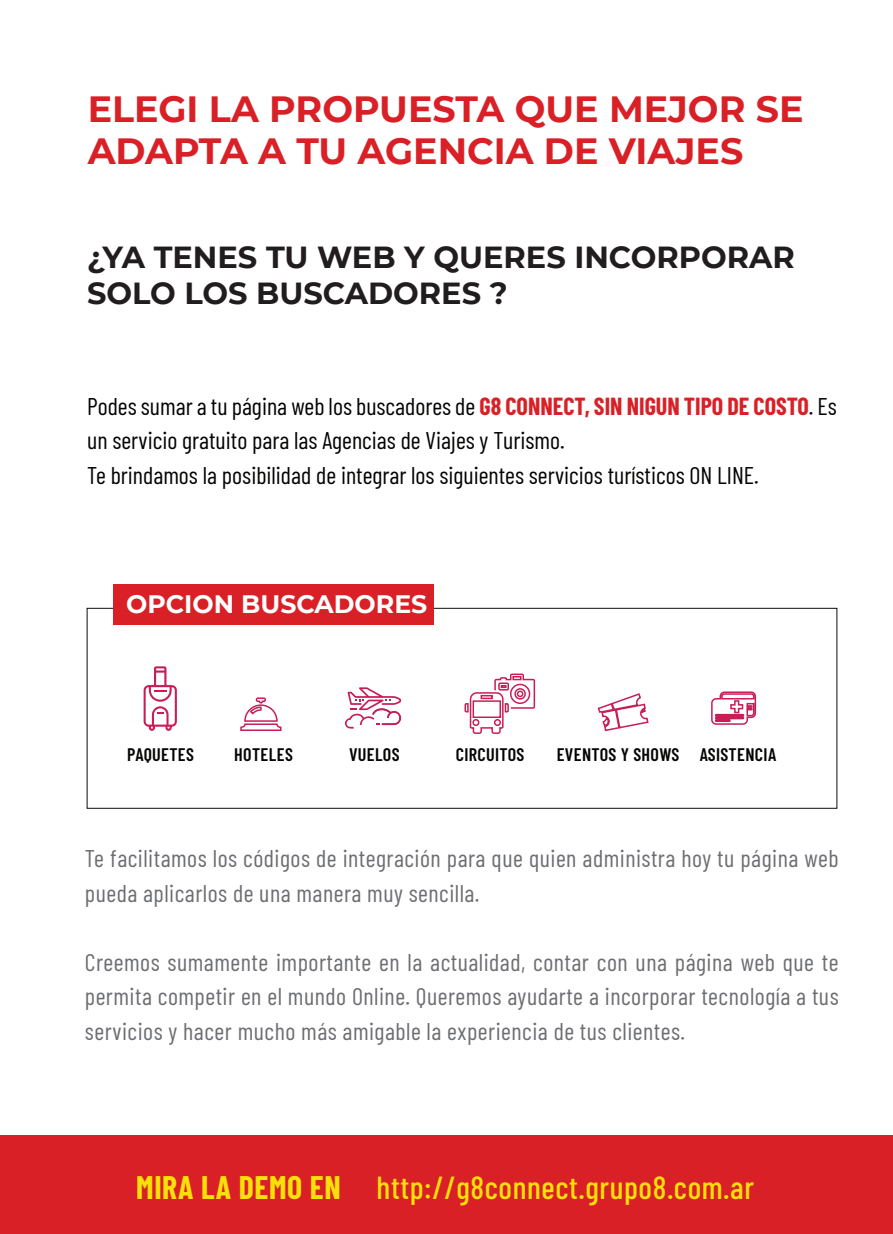
<style>
.page{position:relative;width:893px;height:1234px;background:#fff}
.page>*{position:absolute;margin:0;border:0;box-sizing:border-box;transform-origin:0 0}
.t1{font:700 36.45px/41.8px "Montserrat";color:#d92026}
.t2{font:500 31.8px "Barlow Condensed";letter-spacing:.02em;color:#fae009}
.t3{font:700 30.45px/35.8px "Montserrat";color:#211d1e}
.t4{font:700 25.2px "Montserrat";color:#fff}
.t5{font:24.15px/34.5px "Barlow Condensed";letter-spacing:.02em;color:#6d6e71}
.t6{font:24.15px/34.5px "Barlow Condensed";color:#040503}
.t7{font:600 18.15px "Barlow Condensed";letter-spacing:.02em;color:#040503}
.s1{font-weight:700;color:#d92026}
.s2{font-weight:700}
</style>
<div class="page">
<div style="left:0;top:1135px;width:893px;height:98px;background:#d92026"></div>
<svg style="left:144px;top:666px;width:33px;height:64px"></svg>
<svg style="left:345px;top:687px;width:56px;height:41px"></svg>
<div style="left:113px;top:584px;width:321px;height:40px;background:#d92026"></div>
<svg style="left:240px;top:697px;width:42px;height:34px"></svg>
<svg style="left:711px;top:691px;width:46px;height:34px"></svg>
<svg style="left:597px;top:693px;width:52px;height:39px"></svg>
<svg style="left:464px;top:673px;width:72px;height:61px"></svg>
<h1 class="t1" style="left:88px;top:87px;width:717px">ELEGI LA PROPUESTA QUE MEJOR SE<br>ADAPTA A TU AGENCIA DE VIAJES</h1>
<p class="t3" style="left:87px;top:238px;width:709px">¿YA TENES TU WEB Y QUERES INCORPORAR<br>SOLO LOS BUSCADORES ?</p>
<p class="t6" style="left:87px;top:387px;width:751px">Podes sumar a tu página web los buscadores de <span class="s1">G8 CONNECT, SIN NIGUN TIPO DE COSTO</span>. Es un servicio gratuito para las Agencias de Viajes y Turismo.<br>Te brindamos la posibilidad de integrar los siguientes servicios turísticos ON LINE.</p>
<p class="t4" style="left:126px;top:585px;width:303px">OPCION BUSCADORES</p>
<p class="t7" style="left:127px;top:741px;width:68px">PAQUETES</p>
<p class="t7" style="left:234px;top:741px;width:60px">HOTELES</p>
<p class="t7" style="left:349px;top:741px;width:52px">VUELOS</p>
<p class="t7" style="left:456px;top:741px;width:70px">CIRCUITOS</p>
<p class="t7" style="left:557px;top:741px;width:221px">EVENTOS Y SHOWS ASISTENCIA</p>
<p class="t5" style="left:85px;top:839px;width:755px">Te facilitamos los códigos de integración para que quien administra hoy tu página web pueda aplicarlos de una manera muy sencilla.</p>
<p class="t5" style="left:85px;top:942px;width:755px;text-align:justify">Creemos sumamente importante en la actualidad, contar con una página web que te permita competir en el mundo Online. Queremos ayudarte a incorporar tecnología a tus servicios y hacer mucho más amigable la experiencia de tus clientes.</p>
<h2 class="t2" style="left:136px;top:1164px;width:619px"><span class="s2">MIRA LA DEMO EN</span> http://g8connect.grupo8.com.ar</h2>
</div>
